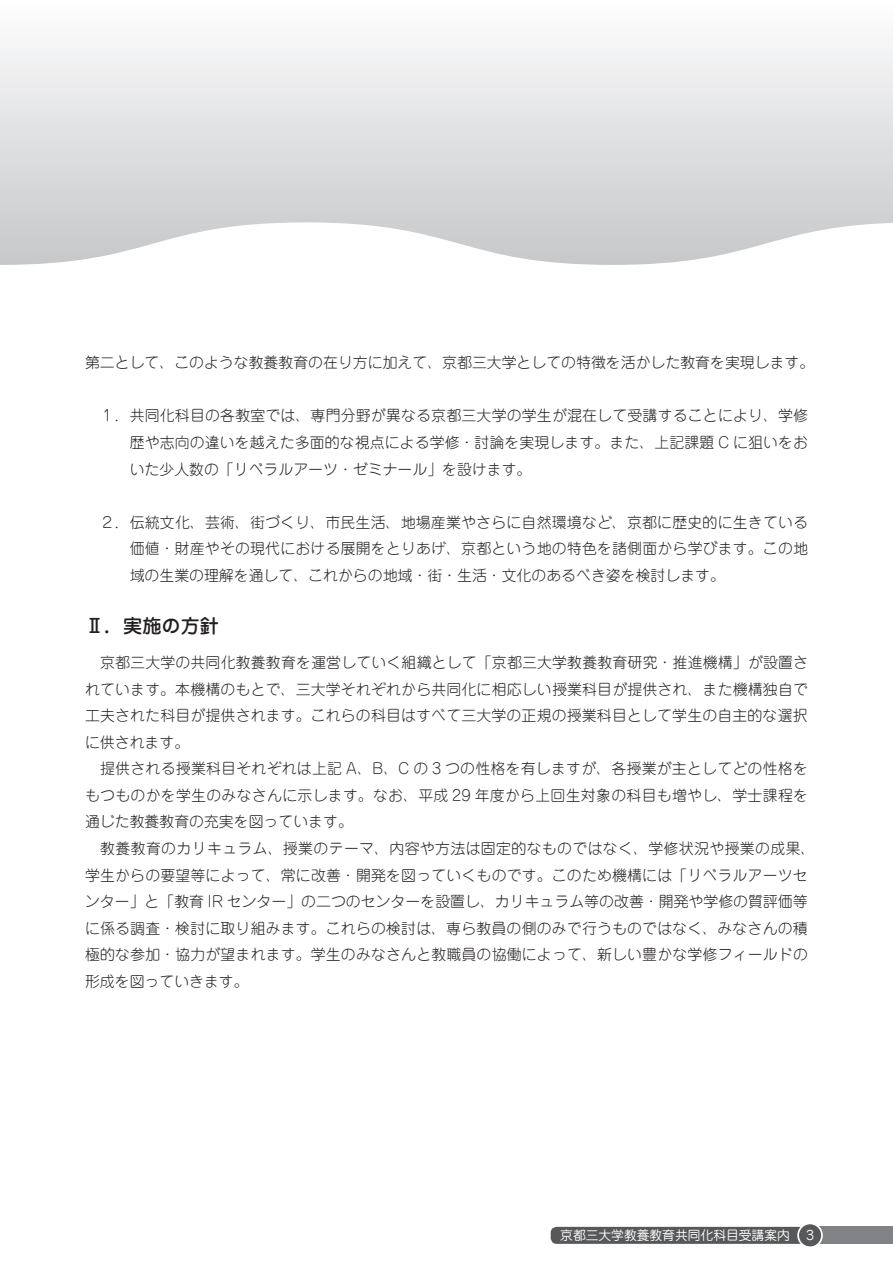
<style>
.page{position:relative;width:893px;height:1263px;background:#fff}
.page>*{position:absolute;margin:0;border:0;box-sizing:border-box;transform-origin:0 0}
.t1{font:500 19.2px "Jun 34 Pro";color:#231f20}
.t2{font:300 14.85px/26.5px "Jun 101 Pro";letter-spacing:.015em;color:#231f20;text-align:justify}
.t3{font:12.75px "Jun 201 Pro";color:#fff}
</style>
<div class="page">
<svg style="left:0;top:43px;width:893px;height:222px"></svg>
<div style="left:810px;top:1227px;width:83px;height:17px;background:#808285"></div>
<div style="left:551px;top:1227px;width:250px;height:17px;background:#57585a"></div>
<div style="left:798px;top:1223px;width:24px;height:24px;background:#57585a;border-radius:50%"></div>
<div style="left:797px;top:1222px;width:26px;height:26px;border:2px solid #fff;border-radius:50%"></div>
<p class="t2" style="left:85px;top:348px;width:731px">第二として、このような教養教育の在り方に加えて、京都三大学としての特徴を活かした教育を実現します。</p>
<p class="t2" style="left:130px;top:401px;width:680px;text-indent:-45px">　１．共同化科目の各教室では、専門分野が異なる京都三大学の学生が混在して受講することにより、学修歴や志向の違いを越えた多面的な視点による学修・討論を実現します。また、上記課題 C に狙いをおいた少人数の「リベラルアーツ・ゼミナール」を設けます。</p>
<p class="t2" style="left:130px;top:507px;width:680px;text-indent:-45px">　２．伝統文化、芸術、街づくり、市民生活、地場産業やさらに自然環境など、京都に歴史的に生きている価値・財産やその現代における展開をとりあげ、京都という地の特色を諸側面から学びます。この地域の生業の理解を通して、これからの地域・街・生活・文化のあるべき姿を検討します。</p>
<p class="t1" style="left:85px;top:610px;width:135px">Ⅱ．実施の方針</p>
<p class="t2" style="left:85px;top:647px;width:732px;text-align:left">　京都三大学の共同化教養教育を運営していく組織として「京都三大学教養教育研究・推進機構」が設置されています。本機構のもとで、三大学それぞれから共同化に相応しい授業科目が提供され、また機構独自で工夫された科目が提供されます。これらの科目はすべて三大学の正規の授業科目として学生の自主的な選択に供されます。<br>　提供される授業科目それぞれは上記 A、B、C の 3 つの性格を有しますが、各授業が主としてどの性格をもつものかを学生のみなさんに示します。なお、平成 29 年度から上回生対象の科目も増やし、学士課程を通じた教養教育の充実を図っています。<br>　教養教育のカリキュラム、授業のテーマ、内容や方法は固定的なものではなく、学修状況や授業の成果、学生からの要望等によって、常に改善・開発を図っていくものです。このため機構には「リベラルアーツセンター」と「教育 IR センター」の二つのセンターを設置し、カリキュラム等の改善・開発や学修の質評価等に係る調査・検討に取り組みます。これらの検討は、専ら教員の側のみで行うものではなく、みなさんの積極的な参加・協力が望まれます。学生のみなさんと教職員の協働によって、新しい豊かな学修フィールドの形成を図っていきます。</p>
<p class="t3" style="left:560px;top:1225px;width:231px">京都三大学教養教育共同化科目受講案内</p>
<p class="t3" style="left:806px;top:1225px;width:10px">3</p>
</div>
